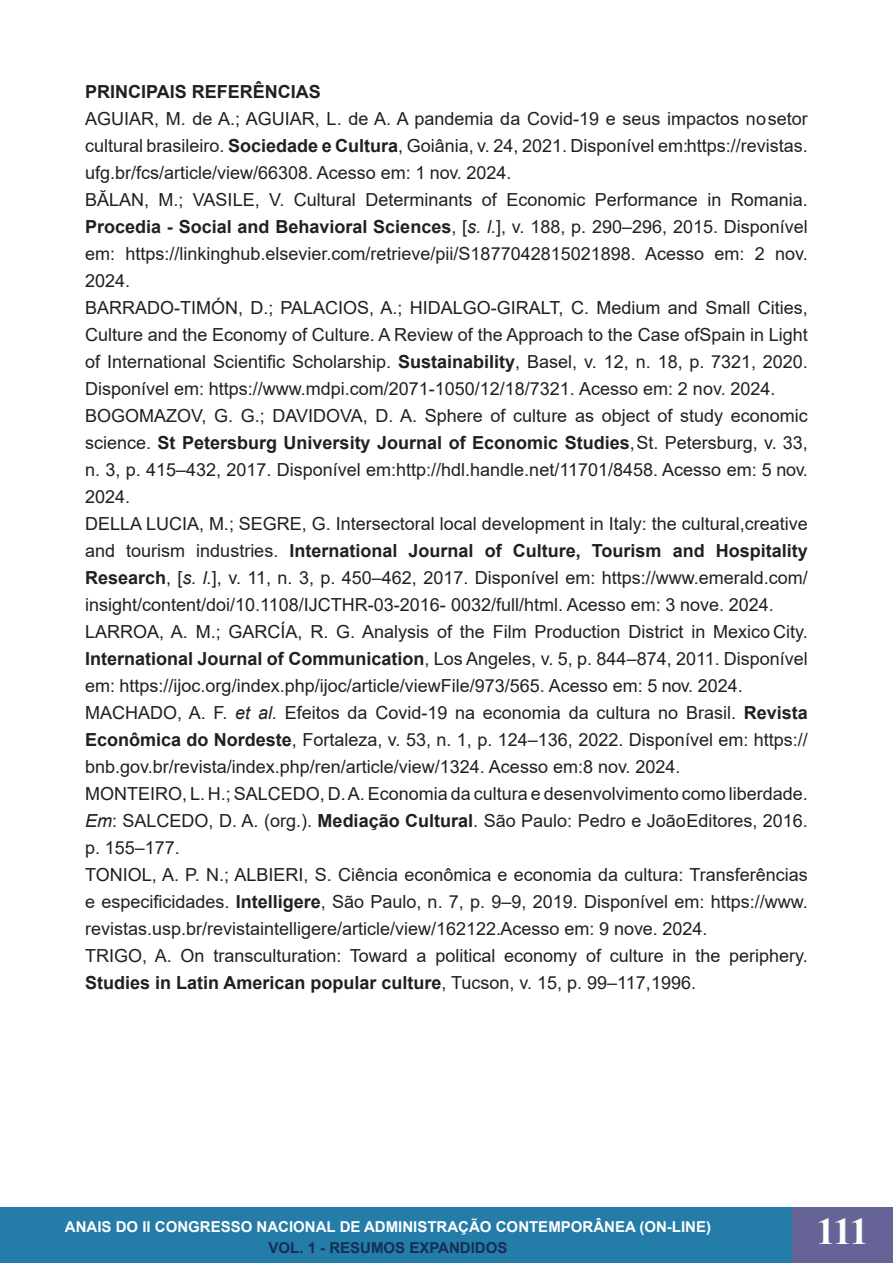
<style>
.page{position:relative;width:893px;height:1263px;background:#fff}
.page>*{position:absolute;margin:0;border:0;box-sizing:border-box;transform-origin:0 0}
.t1{font:700 37.5px "Times New Roman";color:#fff}
.Corpo_de_texto{font:18px/27px "Arial";color:#231f20;text-align:justify}
.t2{font:700 18px "Arial";color:#231f20}
.t3{font:700 15px "Arial";color:#fff}
.t4{font:700 15px "Arial";color:#162e55}
.s1{font-weight:700}
.s2{font-style:italic}
</style>
<div class="page">
<div style="left:0;top:1208px;width:893px;height:55px;background:#247ca8"></div>
<hr style="left:0;top:1208px;width:1px;height:55px;background:#666397">
<div style="left:792px;top:1208px;width:101px;height:55px;background:#666397"></div>
<p class="t2" style="left:85px;top:79px;width:237px">PRINCIPAIS REFERÊNCIAS</p>
<p class="Corpo_de_texto" style="left:85px;top:105px;width:724px">AGUIAR, M. de A.; AGUIAR, L. de A. A pandemia da Covid-19 e seus impactos no setor cultural brasileiro. <span class="s1">Sociedade e Cultura</span>, Goiânia, v. 24, 2021. Disponível em: https://revistas. ufg.br/fcs/article/view/66308. Acesso em: 1 nov. 2024.</p>
<p class="Corpo_de_texto" style="left:85px;top:186px;width:724px">BĂLAN, M.; VASILE, V. Cultural Determinants of Economic Performance in Romania.<br><span class="s1">Procedia - Social and Behavioral Sciences</span>, [<span class="s2">s. l.</span>], v. 188, p. 290–296, 2015. Disponível em: https://linkinghub.elsevier.com/retrieve/pii/S1877042815021898. Acesso em: 2 nov.<br>2024.</p>
<p class="Corpo_de_texto" style="left:85px;top:294px;width:724px">BARRADO-TIMÓN, D.; PALACIOS, A.; HIDALGO-GIRALT, C. Medium and Small Cities, Culture and the Economy of Culture. A Review of the Approach to the Case of Spain in Light of International Scientific Scholarship. <span class="s1">Sustainability</span>, Basel, v. 12, n. 18, p. 7321, 2020.<br>Disponível em: https://www.mdpi.com/2071-1050/12/18/7321. Acesso em: 2 nov. 2024.</p>
<p class="Corpo_de_texto" style="left:85px;top:402px;width:724px">BOGOMAZOV, G. G.; DAVIDOVA, D. A. Sphere of culture as object of study economic science. <span class="s1">St Petersburg University Journal of Economic Studies</span>, St. Petersburg, v. 33, n. 3, p. 415–432, 2017. Disponível em:http://hdl.handle.net/11701/8458. Acesso em: 5 nov.<br>2024.</p>
<p class="Corpo_de_texto" style="left:85px;top:510px;width:724px">DELLA LUCIA, M.; SEGRE, G. Intersectoral local development in Italy: the cultural, creative and tourism industries. <span class="s1">International Journal of Culture, Tourism and Hospitality Research</span>, [<span class="s2">s. l.</span>], v. 11, n. 3, p. 450–462, 2017. Disponível em: https://www.emerald.com/ insight/content/doi/10.1108/IJCTHR-03-2016- 0032/full/html. Acesso em: 3 nove. 2024.</p>
<p class="Corpo_de_texto" style="left:85px;top:618px;width:724px">LARROA, A. M.; GARCÍA, R. G. Analysis of the Film Production District in Mexico City.<br><span class="s1">International Journal of Communication</span>, Los Angeles, v. 5, p. 844–874, 2011. Disponível em: https://ijoc.org/index.php/ijoc/article/viewFile/973/565. Acesso em: 5 nov. 2024.</p>
<p class="Corpo_de_texto" style="left:85px;top:699px;width:724px">MACHADO, A. F. <span class="s2">et al.</span> Efeitos da Covid-19 na economia da cultura no Brasil. <span class="s1">Revista Econômica do Nordeste</span>, Fortaleza, v. 53, n. 1, p. 124–136, 2022. Disponível em: https:// bnb.gov.br/revista/index.php/ren/article/view/1324. Acesso em: 8 nov. 2024.</p>
<p class="Corpo_de_texto" style="left:85px;top:780px;width:724px">MONTEIRO, L. H.; SALCEDO, D. A. Economia da cultura e desenvolvimento como liberdade.<br><span class="s2">Em</span>: SALCEDO, D. A. (org.). <span class="s1">Mediação Cultural</span>. São Paulo: Pedro e João Editores, 2016. p. 155–177.</p>
<p class="Corpo_de_texto" style="left:85px;top:861px;width:724px">TONIOL, A. P. N.; ALBIERI, S. Ciência econômica e economia da cultura: Transferências e especificidades. <span class="s1">Intelligere</span>, São Paulo, n. 7, p. 9–9, 2019. Disponível em: https://www. revistas.usp.br/revistaintelligere/article/view/162122. Acesso em: 9 nove. 2024.</p>
<p class="Corpo_de_texto" style="left:85px;top:942px;width:724px">TRIGO, A. On transculturation: Toward a political economy of culture in the periphery.<br><span class="s1">Studies in Latin American popular culture</span>, Tucson, v. 15, p. 99–117, 1996.</p>
<p class="t3" style="left:65px;top:1216px;width:648px">ANAIS DO II CONGRESSO NACIONAL DE ADMINISTRAÇÃO CONTEMPORÂNEA (ON-LINE)</p>
<p class="t4" style="left:269px;top:1237px;width:240px">VOL. 1 - RESUMOS EXPANDIDOS</p>
<h1 class="t1" style="left:817px;top:1204px;width:54px">111</h1>
</div>
